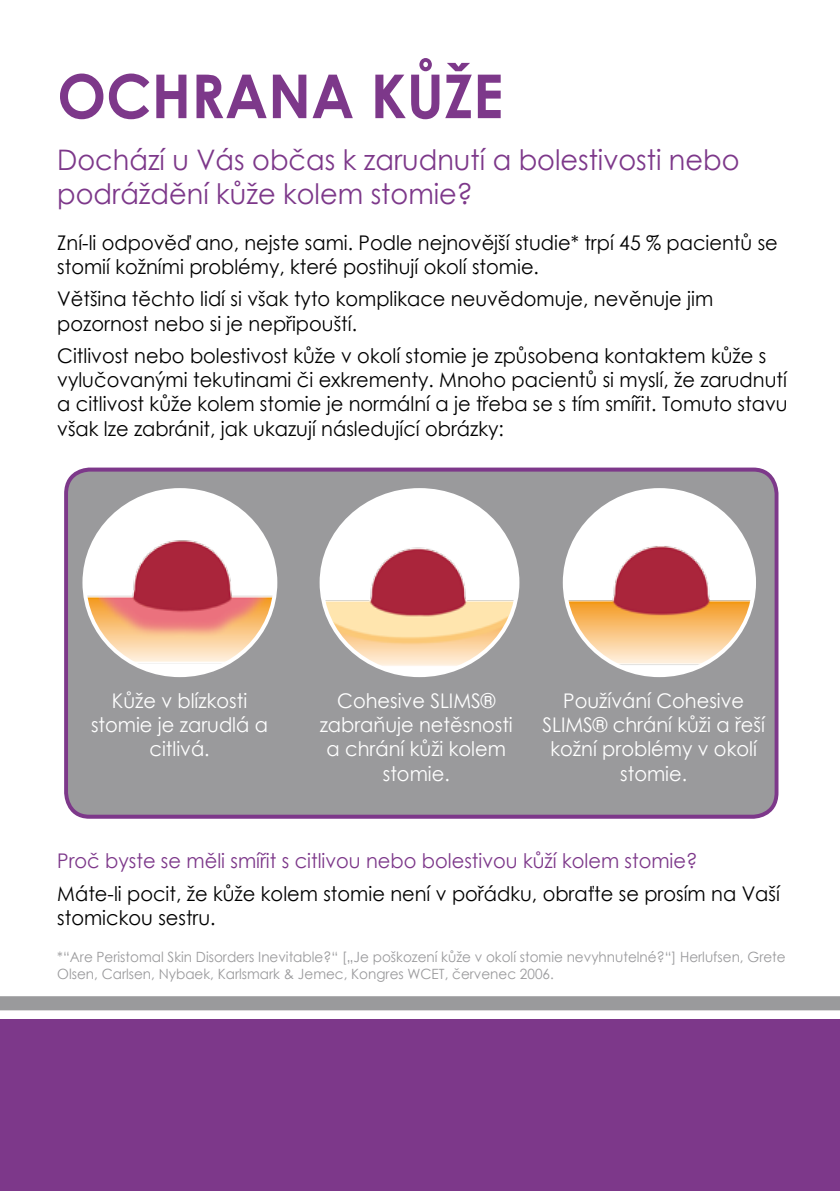
<style>
.page{position:relative;width:840px;height:1191px;background:#fff}
.page>*{position:absolute;margin:0;border:0;box-sizing:border-box;transform-origin:0 0}
.t1{font:700 60.6px "Century Gothic";color:#7d388a;scale:.96 1}
.t2{font:28.2px/34px "Century Gothic";color:#7d388a;scale:.96 1}
.t3{font:20.2px/24.2px "Century Gothic";color:#000;scale:.96 1}
.t4{font:20.2px/24.2px "Century Gothic";color:#fff;text-align:center;scale:.96 1}
.t5{font:20.2px "Century Gothic";color:#7d388a;scale:.96 1}
.t6{font:14.2px/17px "Century Gothic";color:#9a9a9c;scale:.96 1}
</style>
<div class="page">
<div style="left:66px;top:469px;width:710px;height:347px;background:#9a9a9c;border-radius:24px"></div>
<div style="left:64px;top:467px;width:714px;height:351px;border:4px solid #7d388a;border-radius:24px"></div>
<div style="left:84px;top:490px;width:191px;height:185px;background:#fff;border-radius:50%"></div>
<img style="left:87px;top:537px;width:188px;height:138px">
<div style="left:82px;top:488px;width:195px;height:189px;border:4px solid #fff;border-radius:50%"></div>
<div style="left:321px;top:490px;width:196px;height:185px;background:#fff;border-radius:50%"></div>
<img style="left:324px;top:533px;width:193px;height:142px">
<div style="left:319px;top:488px;width:200px;height:189px;border:4px solid #fff;border-radius:50%"></div>
<div style="left:564px;top:490px;width:189px;height:185px;background:#fff;border-radius:50%"></div>
<img style="left:567px;top:533px;width:186px;height:142px">
<div style="left:562px;top:488px;width:193px;height:189px;border:4px solid #fff;border-radius:50%"></div>
<div style="left:0;top:1019px;width:839px;height:172px;background:#7d388a"></div>
<div style="left:0;top:996px;width:839px;height:14px;background:#9a9a9c"></div>
<h1 class="t1" style="left:57px;top:50px;width:466px">OCHRANA KŮŽE</h1>
<h2 class="t2" style="left:57px;top:142px;width:711px">Dochází u Vás občas k zarudnutí a bolestivosti nebo podráždění kůže kolem stomie?</h2>
<p class="t3" style="left:57px;top:230px;width:751px">Zní-li odpověď ano, nejste sami. Podle nejnovější studie* trpí 45 % pacientů se stomií kožními problémy, které postihují okolí stomie.</p>
<p class="t3" style="left:57px;top:287px;width:684px">Většina těchto lidí si však tyto komplikace neuvědomuje, nevěnuje jim pozornost nebo si je nepřipouští.</p>
<p class="t3" style="left:57px;top:343px;width:761px">Citlivost nebo bolestivost kůže v okolí stomie je způsobena kontaktem kůže s vylučovanými tekutinami či exkrementy. Mnoho pacientů si myslí, že zarudnutí a citlivost kůže kolem stomie je normální a je třeba se s tím smířit. Tomuto stavu však lze zabránit, jak ukazují následující obrázky:</p>
<p class="t4" style="left:91px;top:688px;width:186px">Kůže v blízkosti stomie je zarudlá a citlivá.</p>
<p class="t4" style="left:319px;top:688px;width:202px">Cohesive SLIMS® zabraňuje netěsnosti a chrání kůži kolem stomie.</p>
<p class="t4" style="left:542px;top:688px;width:233px">Používání Cohesive<br>SLIMS® chrání kůži a řeší kožní problémy v okolí stomie.</p>
<p class="t5" style="left:57px;top:847px;width:668px">Proč byste se měli smířit s citlivou nebo bolestivou kůží kolem stomie?</p>
<p class="t3" style="left:57px;top:881px;width:753px">Máte-li pocit, že kůže kolem stomie není v pořádku, obraťte se prosím na Vaší stomickou sestru.</p>
<p class="t6" style="left:57px;top:948px;width:759px">*“Are Peristomal Skin Disorders Inevitable?“ [„Je poškození kůže v okolí stomie nevyhnutelné?“] Herlufsen, Grete<br>Olsen, Carlsen, Nybaek, Karlsmark &amp; Jemec, Kongres WCET, červenec 2006.</p>
</div>
